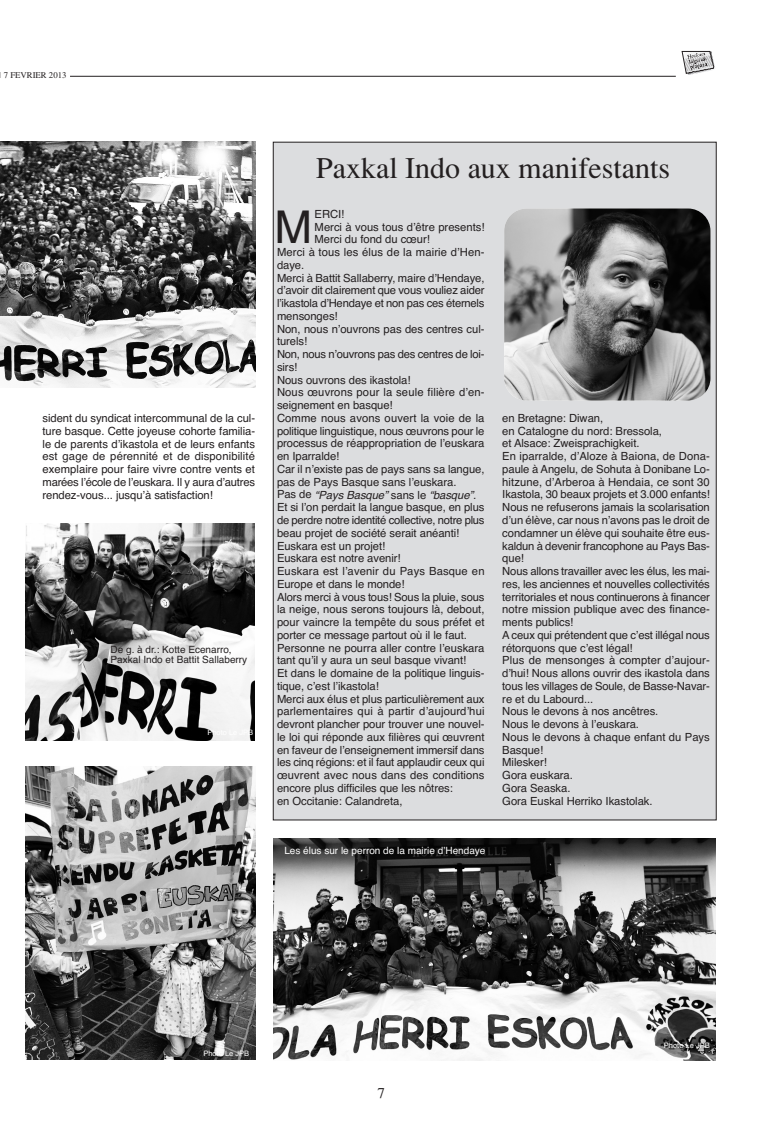
<style>
.page{position:relative;width:776px;height:1134px;background:#fff}
.page>*{position:absolute;margin:0;border:0;box-sizing:border-box;transform-origin:0 0}
.t1{font:45.25px "Helvetica";color:#231f20}
.t2{font:30px "Times";color:#231f20}
.t3{font:15px "Times";color:#231f20}
.t4{font:11.25px/12.8px "Helvetica";letter-spacing:-.005em;color:#231f20}
.t5{font:italic 11.25px "Helvetica";color:#231f20}
.t6{font:10px/10px "Helvetica";color:#231f20}
.t7{font:10px "Helvetica";color:#fff}
.t8{font:8.75px "Times";color:#231f20}
.t9{font:7.5px "Helvetica";color:#fff}
.s1{font-style:normal}
</style>
<div class="page">
<div style="left:274px;top:142px;width:442px;height:678px;background:#dcdddf"></div>
<hr style="left:70px;top:76px;width:606px;height:1px;background:#231f20">
<svg style="left:682px;top:51px;width:33px;height:24px"></svg>
<img style="left:0;top:142px;width:255px;height:245px">
<img style="left:25px;top:523px;width:230px;height:218px">
<img style="left:504px;top:208px;width:207px;height:193px;border-radius:22px">
<img style="left:25px;top:767px;width:230px;height:292px">
<img style="left:273px;top:839px;width:443px;height:222px">
<p class="t8" style="left:0;top:72px;width:68px">| 7 FEVRIER 2013</p>
<p class="t4" style="left:43px;top:413px;width:214px;text-align:justify">sident du syndicat intercommunal de la cul&shy;ture basque. Cette joyeuse cohorte familia&shy;le de parents d’ikastola et de leurs enfants est gage de pérennité et de disponibilité exemplaire pour faire vivre contre vents et marées l’école de l’euskara. Il y aura d’autres rendez-vous... jusqu’à satisfaction!</p>
<p class="t6" style="left:111px;top:645px;width:138px">De g. à dr.: Kotte Ecenarro,<br>Paxkal Indo et Battit Sallaberry</p>
<h2 class="t2" style="left:316px;top:157px;width:356px">Paxkal Indo aux manifestants</h2>
<h1 class="t1" style="left:274px;top:211px;width:39px">M</h1>
<p class="t4" style="left:315px;top:209px;width:31px">ERCI!</p>
<p class="t4" style="left:315px;top:221px;width:171px">Merci à vous tous d’être presents!</p>
<p class="t4" style="left:315px;top:234px;width:117px">Merci du fond du cœur!</p>
<p class="t4" style="left:277px;top:247px;width:209px">Merci à tous les élus de la mairie d’Hen-</p>
<p class="t4" style="left:277px;top:260px;width:29px">daye.</p>
<p class="t4" style="left:277px;top:272px;width:209px">Merci à Battit Sallaberry, maire d’Hendaye,</p>
<p class="t4" style="left:277px;top:285px;width:209px">d’avoir dit clairement que vous vouliez aider</p>
<p class="t4" style="left:277px;top:298px;width:209px">l’ikastola d’Hendaye et non pas ces éternels</p>
<p class="t4" style="left:277px;top:311px;width:62px">mensonges!</p>
<p class="t4" style="left:277px;top:323px;width:209px">Non, nous n’ouvrons pas des centres cul-</p>
<p class="t4" style="left:277px;top:336px;width:32px">turels!</p>
<p class="t4" style="left:277px;top:349px;width:209px">Non, nous n’ouvrons pas des centres de loi-</p>
<p class="t4" style="left:277px;top:362px;width:22px">sirs!</p>
<p class="t4" style="left:277px;top:374px;width:135px">Nous ouvrons des ikastola!</p>
<p class="t4" style="left:277px;top:387px;width:209px">Nous œuvrons pour la seule filière d’en-</p>
<p class="t4" style="left:277px;top:400px;width:117px">seignement en basque!</p>
<p class="t4" style="left:277px;top:413px;width:209px">Comme nous avons ouvert la voie de la</p>
<p class="t4" style="left:277px;top:425px;width:209px">politique linguistique, nous œuvrons pour le</p>
<p class="t4" style="left:277px;top:438px;width:209px">processus de réappropriation de l’euskara</p>
<p class="t4" style="left:277px;top:451px;width:64px">en Iparralde!</p>
<p class="t4" style="left:277px;top:464px;width:209px">Car il n’existe pas de pays sans sa langue,</p>
<p class="t4" style="left:277px;top:476px;width:181px">pas de Pays Basque sans l’euskara.</p>
<p class="t5" style="left:277px;top:490px;width:203px"><span class="s1">P a s d e</span> “Pays Basque” <span class="s1">s a n s l e</span> “basque”.</p>
<p class="t4" style="left:277px;top:502px;width:209px">Et si l’on perdait la langue basque, en plus</p>
<p class="t4" style="left:277px;top:515px;width:209px">de perdre notre identité collective, notre plus</p>
<p class="t4" style="left:277px;top:527px;width:184px">beau projet de société serait anéanti!</p>
<p class="t4" style="left:277px;top:540px;width:110px">Euskara est un projet!</p>
<p class="t4" style="left:277px;top:553px;width:125px">Euskara est notre avenir!</p>
<p class="t4" style="left:277px;top:566px;width:209px">Euskara est l’avenir du Pays Basque en</p>
<p class="t4" style="left:277px;top:578px;width:129px">Europe et dans le monde!</p>
<p class="t4" style="left:277px;top:591px;width:209px">Alors merci à vous tous! Sous la pluie, sous</p>
<p class="t4" style="left:277px;top:604px;width:209px">la neige, nous serons toujours là, debout,</p>
<p class="t4" style="left:277px;top:617px;width:209px">pour vaincre la tempête du sous préfet et</p>
<p class="t4" style="left:277px;top:629px;width:191px">porter ce message partout où il le faut.</p>
<p class="t4" style="left:277px;top:642px;width:209px">Personne ne pourra aller contre l’euskara</p>
<p class="t4" style="left:277px;top:655px;width:191px">tant qu’il y aura un seul basque vivant!</p>
<p class="t4" style="left:277px;top:668px;width:209px">Et dans le domaine de la politique linguis-</p>
<p class="t4" style="left:277px;top:680px;width:103px">tique, c’est l’ikastola!</p>
<p class="t4" style="left:277px;top:693px;width:209px">Merci aux élus et plus particulièrement aux</p>
<p class="t4" style="left:277px;top:706px;width:209px">parlementaires qui à partir d’aujourd’hui</p>
<p class="t4" style="left:277px;top:719px;width:209px">devront plancher pour trouver une nouvel-</p>
<p class="t4" style="left:277px;top:731px;width:209px">le loi qui réponde aux filières qui œuvrent</p>
<p class="t4" style="left:277px;top:744px;width:209px">en faveur de l’enseignement immersif dans</p>
<p class="t4" style="left:277px;top:757px;width:209px">les cinq régions: et il faut applaudir ceux qui</p>
<p class="t4" style="left:277px;top:770px;width:209px">œuvrent avec nous dans des conditions</p>
<p class="t4" style="left:277px;top:782px;width:177px">encore plus difficiles que les nôtres:</p>
<p class="t4" style="left:277px;top:795px;width:127px">en Occitanie: Calandreta,</p>
<p class="t7" style="left:284px;top:847px;width:203px">Les élus sur le perron de la mairie d’Hendaye</p>
<p class="t4" style="left:502px;top:413px;width:209px">en Bretagne: Diwan,<br>en Catalogne du nord: Bressola,<br>et Alsace: Zweisprachigkeit.<br>En iparralde, d’Aloze à Baiona, de Dona&shy;paule à Angelu, de Sohuta à Donibane Lo&shy;hitzune, d’Arberoa à Hendaia, ce sont 30<br>Ikastola, 30 beaux projets et 3.000 enfants!<br>Nous ne refuserons jamais la scolarisation d’un élève, car nous n’avons pas le droit de condamner un élève qui souhaite être eus&shy;kaldun à devenir francophone au Pays Bas&shy;que!<br>Nous allons travailler avec les élus, les mai&shy;res, les anciennes et nouvelles collectivités territoriales et nous continuerons à financer notre mission publique avec des finance&shy;ments publics!<br>A ceux qui prétendent que c’est illégal nous rétorquons que c’est légal!<br>Plus de mensonges à compter d’aujour&shy;d’hui! Nous allons ouvrir des ikastola dans tous les villages de Soule, de Basse-Navar&shy;re et du Labourd...<br>Nous le devons à nos ancêtres.<br>Nous le devons à l’euskara.<br>Nous le devons à chaque enfant du Pays<br>Basque!<br>Milesker!<br>Gora euskara.<br>Gora Seaska.<br>Gora Euskal Herriko Ikastolak.</p>
<p class="t9" style="left:203px;top:1050px;width:47px">Photo Le JPB</p>
<h3 class="t3" style="left:377px;top:1087px;width:9px">7</h3>
<p class="t9" style="left:664px;top:1043px;width:47px">Photo Le JPB</p>
</div>
